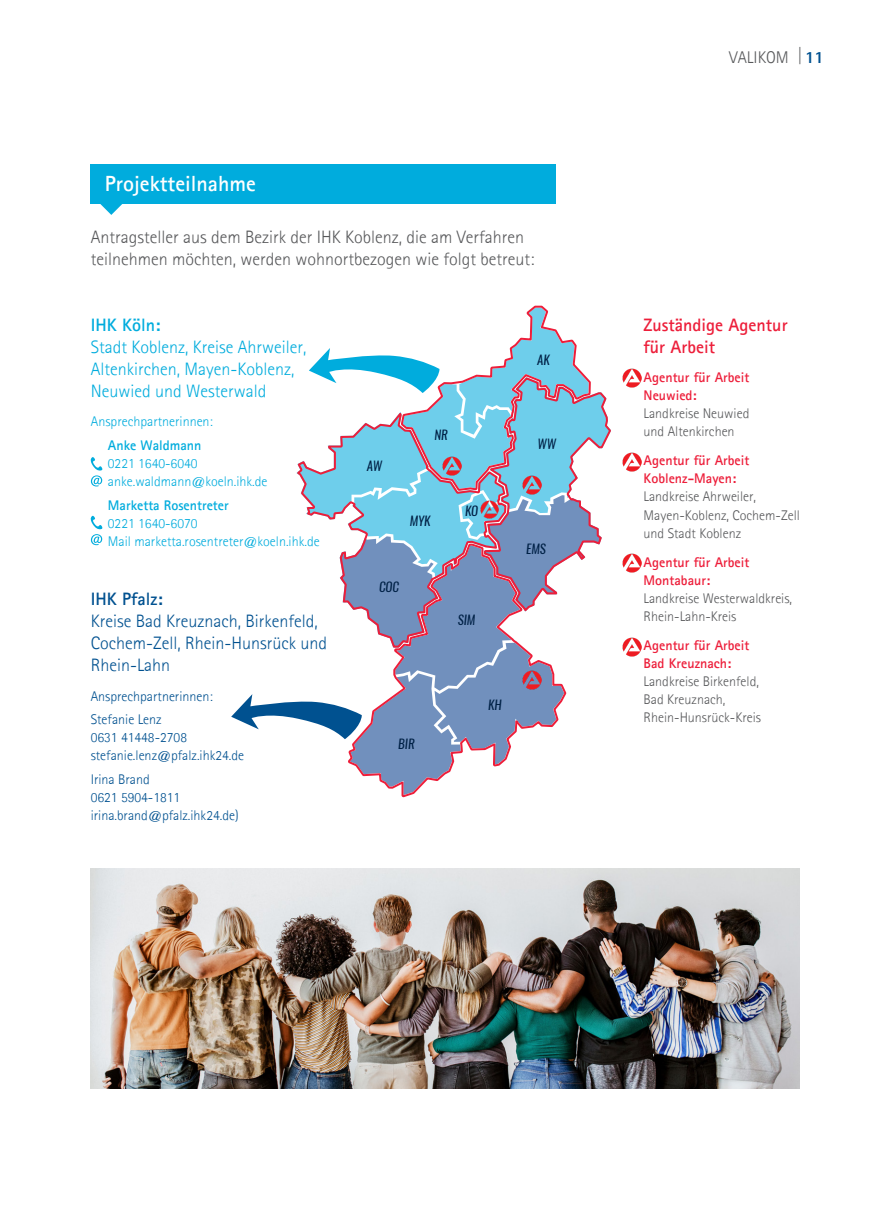
<style>
.page{position:relative;width:879px;height:1225px;background:#fff}
.page>*{position:absolute;margin:0;border:0;box-sizing:border-box;transform-origin:0 0}
.t1{font:700 22px "Agfa Rotis Sans Serif";color:#fff}
.t2{font:300 18px/22px "Agfa Rotis Sans Serif";color:#57585a}
.t3{font:300 18px/22px "Agfa Rotis Sans Serif";color:#00acdd}
.t4{font:300 18px/22px "Agfa Rotis Sans Serif";color:#005190}
.t5{font:700 18px/22px "Agfa Rotis Sans Serif";color:#ed1e3a}
.t6{font:700 18px "Agfa Rotis Sans Serif";color:#005190}
.t7{font:700 18px "Agfa Rotis Sans Serif";color:#00acdd}
.Reiter_linksbündig{font:300 17px "Agfa Rotis Sans Serif";color:#57585a}
.t8{font:300 14px/18px "Agfa Rotis Sans Serif";color:#57585a}
.t9{font:300 14px/18px "Agfa Rotis Sans Serif";color:#00acdd}
.t10{font:300 14px/18px "Agfa Rotis Sans Serif";color:#005190}
.t11{font:italic 12.8px "Oswald";color:#002146}
.s1{font-weight:700}
.s2{font-family:"Agfa Rotis Serif";font-weight:400}
.s3{font-weight:800;color:#005190}
.s4{font-weight:700;color:#ed1e3a}
</style>
<div class="page">
<div style="left:91px;top:164px;width:465px;height:40px;background:#00acdd"></div>
<svg style="left:100px;top:204px;width:22px;height:11px"></svg>
<svg style="left:90px;top:457px;width:13px;height:29px"></svg>
<svg style="left:90px;top:515px;width:13px;height:30px"></svg>
<img style="left:622px;top:369px;width:19px;height:19px">
<img style="left:622px;top:453px;width:19px;height:18px">
<img style="left:622px;top:554px;width:19px;height:19px">
<img style="left:622px;top:637px;width:19px;height:19px">
<svg style="left:231px;top:308px;width:380px;height:487px"></svg>
<img style="left:90px;top:868px;width:710px;height:220px">
<p class="t1" style="left:105px;top:170px;width:153px">Projektteilnahme</p>
<p class="t2" style="left:91px;top:225px;width:445px">Antragsteller aus dem Bezirk der IHK Koblenz, die am Verfahren teilnehmen möchten, werden wohnortbezogen wie folgt betreut:</p>
<p class="t7" style="left:91px;top:313px;width:71px">IHK Köln:</p>
<p class="t3" style="left:91px;top:335px;width:217px">Stadt Koblenz, Kreise Ahrweiler,<br>Altenkirchen, Mayen-Koblenz,<br>Neuwied und Westerwald</p>
<p class="t9" style="left:91px;top:412px;width:124px">Ansprechpartnerinnen:</p>
<p class="t9" style="left:108px;top:436px;width:161px"><span class="s1">Anke Waldmann<br></span>0221 1640-6040 anke.waldmann@koeln.ihk.de</p>
<p class="t9" style="left:108px;top:495px;width:213px"><span class="s1">Marketta Rosentreter<br></span>0221 1640-6070<br>Mail marketta.rosentreter@koeln.ihk.de</p>
<p class="t6" style="left:91px;top:588px;width:73px">IHK Pfalz:</p>
<p class="t4" style="left:91px;top:610px;width:238px">Kreise Bad Kreuznach, Birkenfeld,<br>Cochem-Zell, Rhein-Hunsrück und<br>Rhein-Lahn</p>
<p class="t10" style="left:91px;top:686px;width:124px">Ansprechpartnerinnen:</p>
<p class="t10" style="left:91px;top:710px;width:155px">Stefanie Lenz<br>0631 41448-2708 stefanie.lenz@pfalz.ihk24.de</p>
<p class="t10" style="left:91px;top:770px;width:149px">Irina Brand<br>0621 5904-1811 irina.brand@pfalz.ihk24.de)</p>
<p class="t11" style="left:367px;top:457px;width:17px">AW</p>
<p class="t11" style="left:434px;top:425px;width:15px">NR</p>
<p class="t11" style="left:410px;top:512px;width:22px">MYK</p>
<p class="t11" style="left:465px;top:502px;width:15px">KO</p>
<p class="t11" style="left:379px;top:578px;width:22px">COC</p>
<p class="t11" style="left:458px;top:610px;width:19px">SIM</p>
<p class="t11" style="left:537px;top:351px;width:14px">AK</p>
<p class="t11" style="left:537px;top:434px;width:20px">WW</p>
<p class="t11" style="left:526px;top:539px;width:21px">EMS</p>
<p class="t11" style="left:398px;top:735px;width:18px">BIR</p>
<p class="t11" style="left:488px;top:696px;width:15px">KH</p>
<p class="Reiter_linksbündig" style="left:729px;top:48px;width:96px">VALIKOM <span class="s2">|</span><span class="s3">11</span></p>
<p class="t5" style="left:643px;top:313px;width:145px">Zuständige Agentur für Arbeit</p>
<p class="t8" style="left:643px;top:368px;width:107px"><span class="s4">Agentur für Arbeit<br>Neuwied:<br></span>Landkreise Neuwied und Altenkirchen</p>
<p class="t8" style="left:643px;top:451px;width:158px"><span class="s4">Agentur für Arbeit<br>Koblenz-Mayen:<br></span>Landkreise Ahrweiler,<br>Mayen-Koblenz, Cochem-Zell und Stadt Koblenz</p>
<p class="t8" style="left:643px;top:553px;width:150px"><span class="s4">Agentur für Arbeit<br>Montabaur:<br></span>Landkreise Westerwaldkreis,<br>Rhein-Lahn-Kreis</p>
<p class="t8" style="left:643px;top:636px;width:119px"><span class="s4">Agentur für Arbeit<br>Bad Kreuznach:<br></span>Landkreise Birkenfeld,<br>Bad Kreuznach,<br>Rhein-Hunsrück-Kreis</p>
</div>
